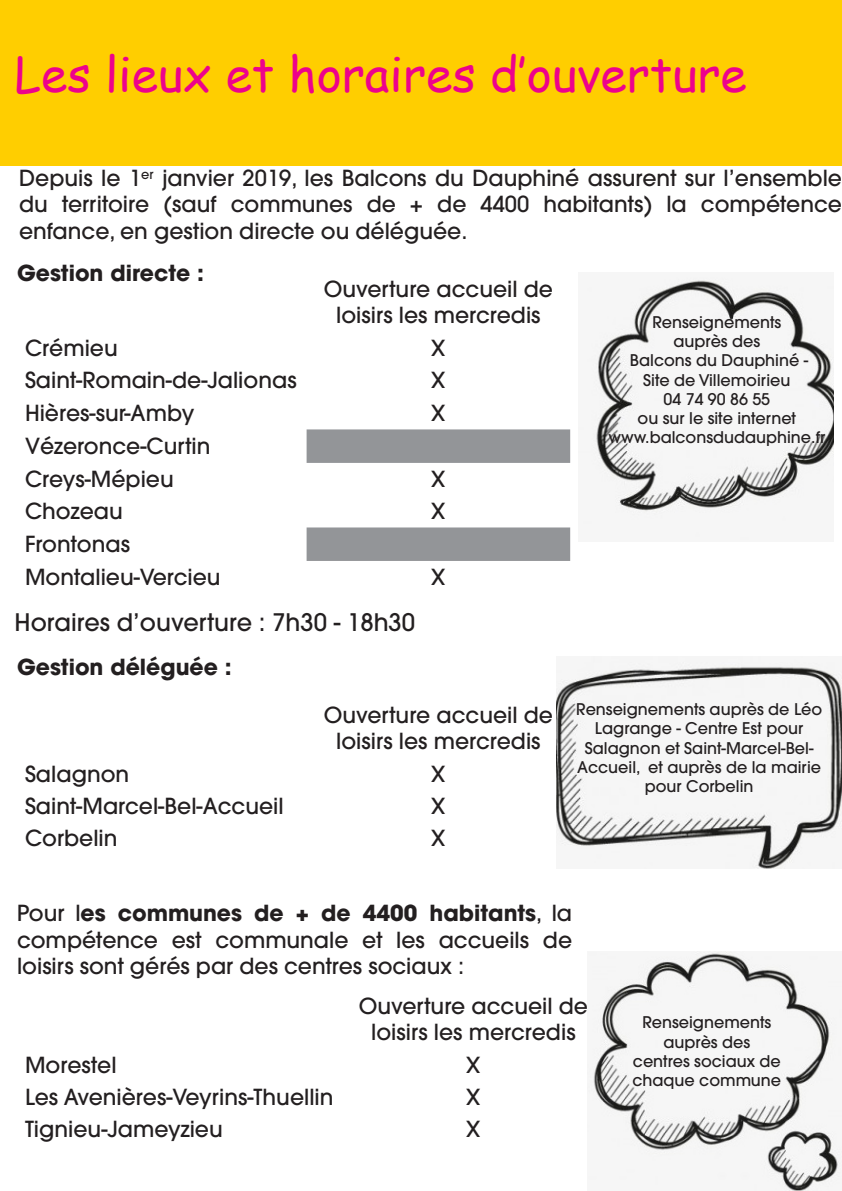
<style>
.page{position:relative;width:842px;height:1191px;background:#fff}
.page>*{position:absolute;margin:0;border:0;box-sizing:border-box;transform-origin:0 0}
.t1{font:48px "Comic Sans MS";color:#ed028c}
.t2{font:500 24px "Avant Garde";color:#231f20}
.t3{font:500 22px/26.4px "Avant Garde";color:#231f20;text-align:center}
.t4{font:700 22px "Avant Garde";color:#231f20}
.t5{font:500 16px/19.2px "Avant Garde";color:#231f20;text-align:center}
.s1{font-weight:500}
</style>
<div class="page">
<div style="left:0;top:0;width:842px;height:165px;background:#ffce00"></div>
<svg style="left:307px;top:429px;width:263px;height:132px"></svg>
<img style="left:591px;top:278px;width:242px;height:240px">
<img style="left:556px;top:657px;width:286px;height:211px">
<img style="left:588px;top:951px;width:254px;height:240px">
<p class="t1" style="left:15px;top:39px;width:733px">Les lieux et horaires d’ouverture</p>
<p class="t3" style="left:19px;top:165px;width:824px">Depuis le 1<sup>er</sup> janvier 2019, les Balcons du Dauphiné assurent sur l’ensemble</p>
<p class="t3" style="left:19px;top:191px;width:824px">du territoire (sauf communes de + de 4400 habitants) la compétence</p>
<p class="t3" style="left:19px;top:218px;width:450px">enfance, en gestion directe ou déléguée.</p>
<p class="t4" style="left:17px;top:258px;width:189px">Gestion directe :</p>
<p class="t3" style="left:324px;top:276px;width:231px">Ouverture accueil de loisirs les mercredis</p>
<p class="t3" style="left:25px;top:334px;width:94px">Crémieu</p>
<p class="t3" style="left:431px;top:334px;width:16px">X</p>
<p class="t3" style="left:25px;top:367px;width:273px">Saint-Romain-de-Jalionas</p>
<p class="t3" style="left:431px;top:367px;width:16px">X</p>
<p class="t3" style="left:25px;top:400px;width:171px">Hières-sur-Amby</p>
<p class="t3" style="left:431px;top:400px;width:16px">X</p>
<p class="t3" style="left:25px;top:433px;width:187px">Vézeronce-Curtin</p>
<p class="t3" style="left:25px;top:466px;width:150px">Creys-Mépieu</p>
<p class="t3" style="left:431px;top:466px;width:16px">X</p>
<p class="t3" style="left:25px;top:498px;width:99px">Chozeau</p>
<p class="t3" style="left:431px;top:498px;width:16px">X</p>
<p class="t3" style="left:25px;top:531px;width:107px">Frontonas</p>
<p class="t3" style="left:25px;top:564px;width:197px">Montalieu-Vercieu</p>
<p class="t3" style="left:431px;top:564px;width:16px">X</p>
<p class="t2" style="left:15px;top:607px;width:402px">Horaires d’ouverture : 7h30 - 18h30</p>
<p class="t4" style="left:17px;top:652px;width:216px">Gestion déléguée :</p>
<p class="t3" style="left:324px;top:701px;width:231px">Ouverture accueil de loisirs les mercredis</p>
<p class="t3" style="left:25px;top:760px;width:106px">Salagnon</p>
<p class="t3" style="left:431px;top:760px;width:16px">X</p>
<p class="t3" style="left:25px;top:792px;width:260px">Saint-Marcel-Bel-Accueil</p>
<p class="t3" style="left:431px;top:792px;width:16px">X</p>
<p class="t3" style="left:25px;top:825px;width:94px">Corbelin</p>
<p class="t3" style="left:431px;top:825px;width:16px">X</p>
<p class="t5" style="left:652px;top:313px;width:131px">Renseignements</p>
<p class="t5" style="left:673px;top:332px;width:88px">auprès des</p>
<p class="t5" style="left:630px;top:351px;width:180px">Balcons du Dauphiné -</p>
<p class="t5" style="left:643px;top:370px;width:149px">Site de Villemoirieu</p>
<p class="t5" style="left:664px;top:389px;width:108px">04 74 90 86 55</p>
<p class="t5" style="left:638px;top:409px;width:160px">ou sur le site internet</p>
<p class="t5" style="left:608px;top:428px;width:218px">www.balconsdudauphine.fr</p>
<p class="t5" style="left:576px;top:699px;width:247px">Renseignements auprès de Léo<br>Lagrange - Centre Est pour</p>
<p class="t5" style="left:585px;top:738px;width:230px">Salagnon et Saint-Marcel-Bel-</p>
<p class="t5" style="left:577px;top:757px;width:245px">Accueil, et auprès de la mairie pour Corbelin</p>
<p class="t4" style="left:17px;top:899px;width:557px"><span class="s1">Pour l</span>es communes de + de 4400 habitants<span class="s1">, la</span></p>
<p class="t3" style="left:17px;top:926px;width:557px">compétence est communale et les accueils de</p>
<p class="t3" style="left:17px;top:953px;width:449px">loisirs sont gérés par des centres sociaux :</p>
<p class="t3" style="left:359px;top:992px;width:231px">Ouverture accueil de loisirs les mercredis</p>
<p class="t3" style="left:25px;top:1051px;width:93px">Morestel</p>
<p class="t3" style="left:466px;top:1051px;width:16px">X</p>
<p class="t3" style="left:25px;top:1083px;width:310px">Les Avenières-Veyrins-Thuellin</p>
<p class="t3" style="left:466px;top:1083px;width:16px">X</p>
<p class="t3" style="left:25px;top:1116px;width:199px">Tignieu-Jameyzieu</p>
<p class="t3" style="left:466px;top:1116px;width:16px">X</p>
<p class="t5" style="left:642px;top:1013px;width:131px">Renseignements</p>
<p class="t5" style="left:663px;top:1032px;width:88px">auprès des</p>
<p class="t5" style="left:633px;top:1051px;width:149px">centres sociaux de</p>
<p class="t5" style="left:632px;top:1070px;width:150px">chaque commune</p>
</div>
